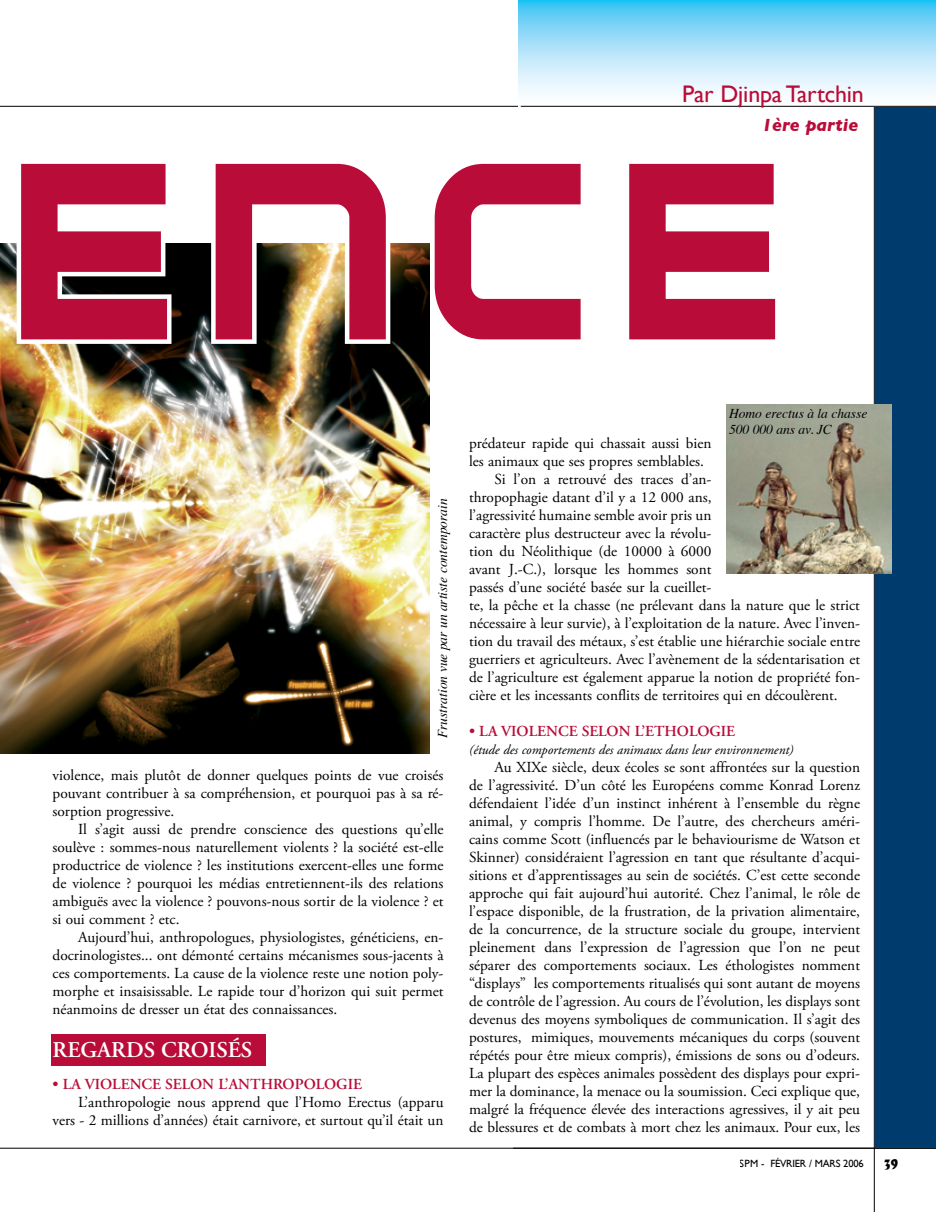
<style>
.page{position:relative;width:936px;height:1212px;background:#fff}
.page>*{position:absolute;margin:0;border:0;box-sizing:border-box;transform-origin:0 0}
.t1{font:500 270px "Steel Wolf";color:#ba0c39;scale:.9 1}
.t2{font:24px "Gill Sans";letter-spacing:-.01em;color:#ba0c38}
.t3{font:600 22.5px "Adobe Garamond Pro";color:#fff}
.t4{font:italic 700 18px "Gill Sans";color:#ba0c38}
.t5{font:15.3px/18px "Adobe Garamond Pro";color:#000;text-align:justify}
.t6{font:600 15.3px "Adobe Garamond Pro";color:#ba0c38}
.t7{font:15px "Matura MT Script Capitals";color:#000}
.t8{font:italic 13.5px/16.2px "Times";color:#000}
.t9{font:italic 13.5px "Adobe Garamond Pro";color:#000}
.t10{font:10.5px "Gill Sans";letter-spacing:-.02em;color:#000}
.s1{color:#ba0c38}
</style>
<div class="page">
<hr style="left:0;top:1148px;width:935px;height:1px;background:#000">
<hr style="left:873px;top:0;width:1px;height:1212px;background:#000">
<div style="left:874px;top:107px;width:61px;height:1041px;background:#003b6e"></div>
<hr style="left:0;top:106px;width:935px;height:1px;background:#000">
<div style="left:51px;top:1034px;width:215px;height:31px;background:#ba0c38"></div>
<img style="left:0;top:243px;width:430px;height:511px">
<svg style="left:518px;top:0;width:417px;height:106px"></svg>
<svg style="left:12px;top:243px;width:164px;height:105px"></svg>
<img style="left:207px;top:243px;width:188px;height:105px">
<svg style="left:425px;top:243px;width:5px;height:105px"></svg>
<img style="left:726px;top:404px;width:165px;height:170px">
<h2 class="t2" style="left:682px;top:80px;width:183px">Par Djinpa Tartchin</h2>
<p class="t4" style="left:761px;top:115px;width:98px">1ère partie</p>
<h1 class="t1" style="left:21px;top:110px;width:852px">EN<span class="s1">C</span>E</h1>
<p class="t8" style="left:433px;top:738px;width:241px;rotate:-90deg">Frustration vue par un artiste contemporain</p>
<p class="t5" style="left:53px;top:767px;width:392px">violence, mais plutôt de donner quelques points de vue croisés pouvant contribuer à sa compréhension, et pourquoi pas à sa ré&shy;sorption progressive.</p>
<p class="t5" style="left:53px;top:821px;width:392px;text-indent:26px">Il s’agit aussi de prendre conscience des questions qu’elle soulève : sommes-nous naturellement violents ? la société est-elle productrice de violence ? les institutions exercent-elles une forme de violence ? pourquoi les médias entretiennent-ils des relations ambiguës avec la violence ? pouvons-nous sortir de la violence ? et si oui comment ? etc.</p>
<p class="t5" style="left:53px;top:929px;width:392px;text-indent:26px">Aujourd’hui, anthropologues, physiologistes, généticiens, en&shy;docrinologistes... ont démonté certains mécanismes sous-jacents à ces comportements. La cause de la violence reste une notion poly&shy;morphe et insaisissable. Le rapide tour d’horizon qui suit permet néanmoins de dresser un état des connaissances.</p>
<h3 class="t3" style="left:53px;top:1037px;width:201px">REGARDS CROISÉS</h3>
<p class="t6" style="left:53px;top:1075px;width:311px">• LA VIOLENCE SELON L’ANTHROPOLOGIE</p>
<p class="t5" style="left:53px;top:1093px;width:392px;text-align:right">L’anthropologie nous apprend que l’Homo Erectus (apparu vers - 2 millions d’années) était carnivore, et surtout qu’il était un</p>
<p class="t8" style="left:729px;top:404px;width:140px">Homo erectus à la chasse<br>500 000 ans av. JC</p>
<p class="t5" style="left:469px;top:434px;width:244px">prédateur rapide qui chassait aussi bien</p>
<p class="t5" style="left:469px;top:452px;width:236px">les animaux que ses propres semblables.</p>
<p class="t5" style="left:494px;top:470px;width:218px">Si l’on a retrouvé des traces d’an-</p>
<p class="t5" style="left:469px;top:488px;width:244px">thropophagie datant d’il y a 12 000 ans,</p>
<p class="t5" style="left:469px;top:506px;width:244px">l’agressivité humaine semble avoir pris un</p>
<p class="t5" style="left:469px;top:524px;width:244px">caractère plus destructeur avec la révolu-</p>
<p class="t5" style="left:469px;top:542px;width:244px">tion du Néolithique (de 10000 à 6000</p>
<p class="t5" style="left:469px;top:560px;width:244px">avant J.-C.), lorsque les hommes sont</p>
<p class="t5" style="left:469px;top:578px;width:244px">passés d’une société basée sur la cueillet-</p>
<p class="t5" style="left:469px;top:596px;width:392px">te, la pêche et la chasse (ne prélevant dans la nature que le strict</p>
<p class="t5" style="left:469px;top:614px;width:392px">nécessaire à leur survie), à l’exploitation de la nature. Avec l’inven-</p>
<p class="t5" style="left:469px;top:632px;width:392px">tion du travail des métaux, s’est établie une hiérarchie sociale entre</p>
<p class="t5" style="left:469px;top:650px;width:392px">guerriers et agriculteurs. Avec l’avènement de la sédentarisation et</p>
<p class="t5" style="left:469px;top:668px;width:392px">de l’agriculture est également apparue la notion de propriété fon-</p>
<p class="t5" style="left:469px;top:686px;width:370px">cière et les incessants conflits de territoires qui en découlèrent.</p>
<p class="t6" style="left:469px;top:722px;width:267px">• LA VIOLENCE SELON L’ETHOLOGIE</p>
<p class="t9" style="left:469px;top:741px;width:326px">(étude des comportements des animaux dans leur environnement)</p>
<p class="t5" style="left:469px;top:758px;width:392px;text-indent:26px">Au XIXe siècle, deux écoles se sont affrontées sur la question de l’agressivité. D’un côté les Européens comme Konrad Lorenz défendaient l’idée d’un instinct inhérent à l’ensemble du règne animal, y compris l’homme. De l’autre, des chercheurs améri&shy;cains comme Scott (influencés par le behaviourisme de Watson et Skinner) considéraient l’agression en tant que résultante d’acqui&shy;sitions et d’apprentissages au sein de sociétés. C’est cette seconde approche qui fait aujourd’hui autorité. Chez l’animal, le rôle de l’espace disponible, de la frustration, de la privation alimentaire, de la concurrence, de la structure sociale du groupe, intervient pleinement dans l’expression de l’agression que l’on ne peut séparer des comportements sociaux. Les éthologistes nomment “displays” les comportements ritualisés qui sont autant de moyens de contrôle de l’agression. Au cours de l’évolution, les displays sont devenus des moyens symboliques de communication. Il s’agit des postures, mimiques, mouvements mécaniques du corps (souvent répétés pour être mieux compris), émissions de sons ou d’odeurs.<br>La plupart des espèces animales possèdent des displays pour expri&shy;mer la dominance, la menace ou la soumission. Ceci explique que, malgré la fréquence élevée des interactions agressives, il y ait peu de blessures et de combats à mort chez les animaux. Pour eux, les</p>
<p class="t10" style="left:739px;top:1157px;width:125px">SPM - FÉVRIER / MARS 2006</p>
<p class="t7" style="left:884px;top:1154px;width:15px">39</p>
</div>
